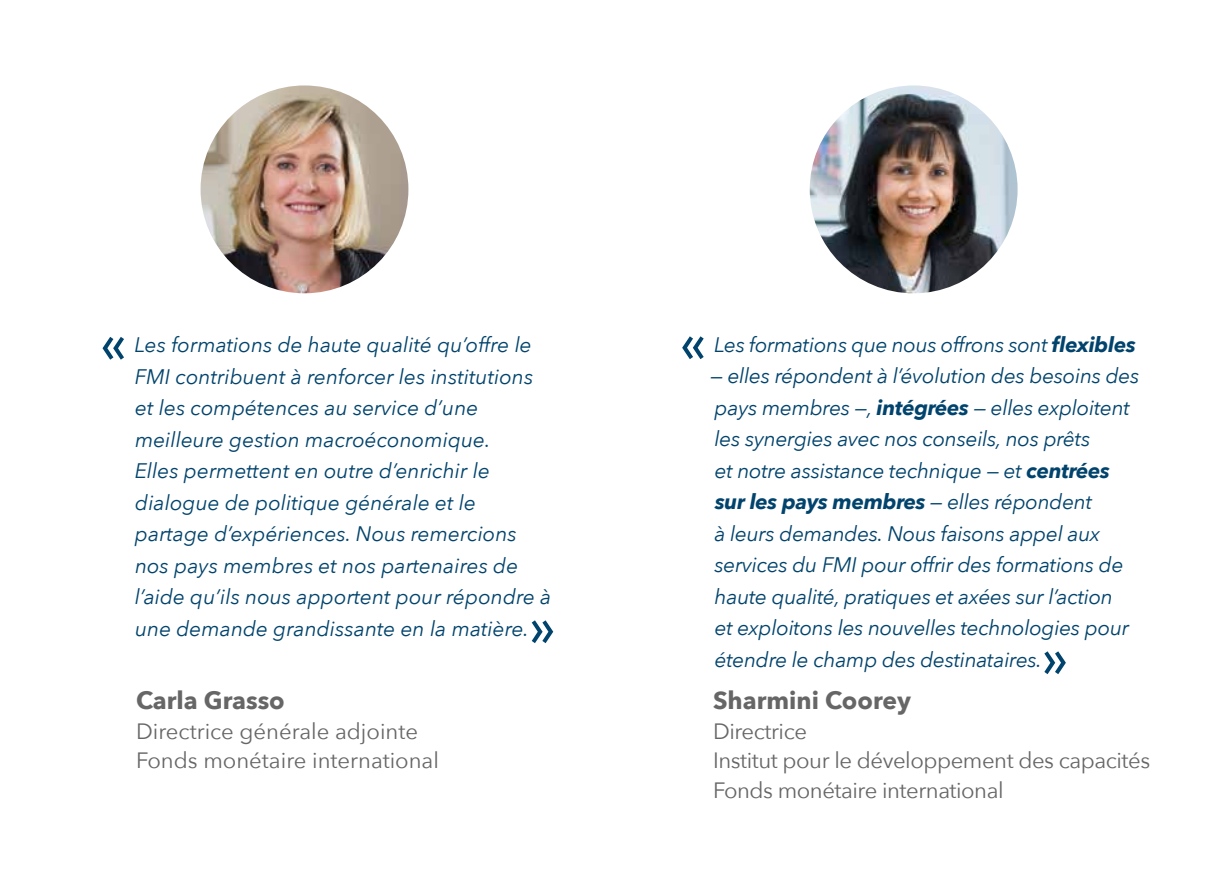
<style>
.page{position:relative;width:1218px;height:882px;background:#fff}
.page>*{position:absolute;margin:0;border:0;box-sizing:border-box;transform-origin:0 0}
.t1{font:500 52.5px "Avenir Next";color:#00436c}
.t2{font:700 24.68px "Avenir Next";color:#656665}
.t3{font:22.22px/29.6px "Avenir Next";letter-spacing:-.02em;color:#656665}
.t4{font:22.22px/29.6px "Avenir Next";color:#656665}
.t5{font:italic 21px/31.5px "Avenir Next";letter-spacing:-.015em;color:#00436c}
.s1{font-weight:700}
</style>
<div class="page">
<img style="left:201px;top:85px;width:207px;height:208px;border-radius:104px">
<img style="left:810px;top:85px;width:208px;height:208px;border-radius:104px">
<h1 class="t1" style="left:100px;top:298px;width:28px">«</h1>
<p class="t5" style="left:135px;top:328px;width:418px">Les formations de haute qualité qu’offre le FMI contribuent à renforcer les institutions et les compétences au service d’une meilleure gestion macroéconomique.<br>Elles permettent en outre d’enrichir le dialogue de politique générale et le partage d’expériences. Nous remercions nos pays membres et nos partenaires de l’aide qu’ils nous apportent pour répondre à une demande grandissante en la matière.</p>
<h1 class="t1" style="left:529px;top:582px;width:28px">»</h1>
<p class="t2" style="left:136px;top:679px;width:150px">Carla Grasso</p>
<p class="t4" style="left:136px;top:715px;width:304px">Directrice générale adjointe<br>Fonds monétaire international</p>
<h1 class="t1" style="left:680px;top:298px;width:28px">«</h1>
<p class="t5" style="left:714px;top:328px;width:423px">Les formations que nous offrons sont <span class="s1">flexibles</span></p>
<p class="t5" style="left:710px;top:359px;width:431px">— elles répondent à l’évolution des besoins des pays membres —, <span class="s1">intégrées</span> — elles exploitent les synergies avec nos conseils, nos prêts<br>et notre assistance technique — et <span class="s1">centrées sur les pays membres</span> — elles répondent<br>à leurs demandes. Nous faisons appel aux services du FMI pour offrir des formations de haute qualité, pratiques et axées sur l’action<br>et exploitons les nouvelles technologies pour étendre le champ des destinataires.</p>
<h1 class="t1" style="left:1042px;top:613px;width:28px">»</h1>
<p class="t2" style="left:713px;top:679px;width:199px">Sharmini Coorey</p>
<p class="t3" style="left:713px;top:715px;width:439px">Directrice<br>Institut pour le développement des capacités<br>Fonds monétaire international</p>
</div>
